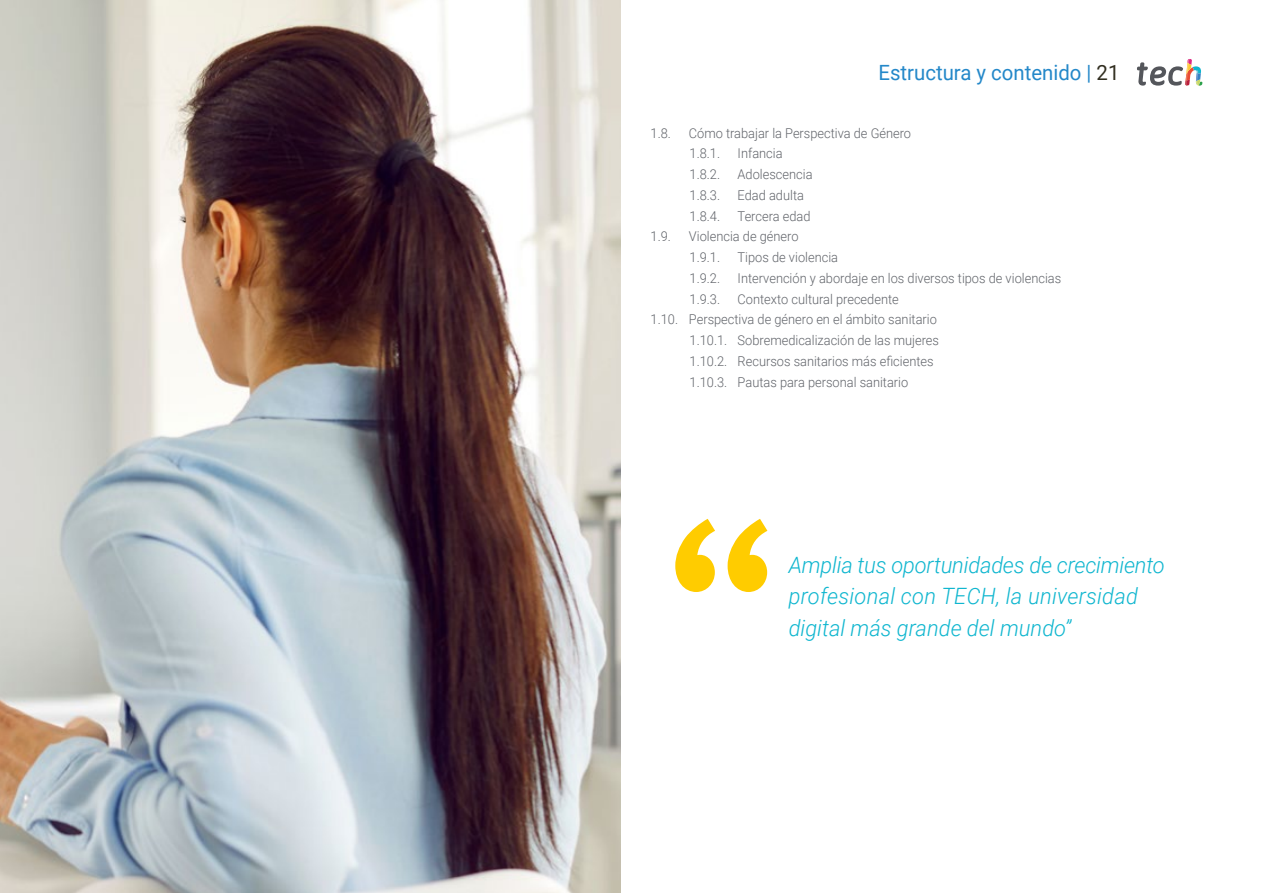
<style>
.page{position:relative;width:1263px;height:893px;background:#fff}
.page>*{position:absolute;margin:0;border:0;box-sizing:border-box;transform-origin:0 0}
.t1{font:italic 300 22.5px/31.5px "Roboto";color:#0fb6cf}
.t2{font:21px "Roboto";color:#2488c9}
.t3{font:300 13.5px/20.7px "Roboto";color:#61646a;scale:.95 1}
.s1{color:#312e20}
</style>
<div class="page">
<img style="left:0;top:0;width:621px;height:893px">
<svg style="left:1137px;top:59px;width:65px;height:27px"></svg>
<svg style="left:675px;top:519px;width:92px;height:73px"></svg>
<h2 class="t2" style="left:878px;top:57px;width:242px">Estructura y contenido | <span class="s1">21</span></h2>
<p class="t3" style="left:651px;top:122px;width:23px">1.8.</p>
<p class="t3" style="left:689px;top:122px;width:235px">Cómo trabajar la Perspectiva de Género<br>1.8.1.</p>
<p class="t3" style="left:738px;top:143px;width:49px">Infancia</p>
<p class="t3" style="left:690px;top:164px;width:34px">1.8.2.</p>
<p class="t3" style="left:738px;top:164px;width:80px">Adolescencia</p>
<p class="t3" style="left:690px;top:184px;width:34px">1.8.3.</p>
<p class="t3" style="left:738px;top:184px;width:71px">Edad adulta</p>
<p class="t3" style="left:690px;top:205px;width:34px">1.8.4.</p>
<p class="t3" style="left:738px;top:205px;width:78px">Tercera edad</p>
<p class="t3" style="left:651px;top:226px;width:23px">1.9.</p>
<p class="t3" style="left:689px;top:226px;width:117px">Violencia de género<br>1.9.1.</p>
<p class="t3" style="left:738px;top:247px;width:107px">Tipos de violencia</p>
<p class="t3" style="left:690px;top:267px;width:34px">1.9.2.</p>
<p class="t3" style="left:738px;top:267px;width:342px">Intervención y abordaje en los diversos tipos de violencias</p>
<p class="t3" style="left:690px;top:288px;width:34px">1.9.3.</p>
<p class="t3" style="left:738px;top:288px;width:171px">Contexto cultural precedente</p>
<p class="t3" style="left:651px;top:309px;width:303px">1.10. Perspectiva de género en el ámbito sanitario</p>
<p class="t3" style="left:690px;top:330px;width:264px">1.10.1. Sobremedicalización de las mujeres</p>
<p class="t3" style="left:690px;top:350px;width:258px">1.10.2. Recursos sanitarios más eficientes</p>
<p class="t3" style="left:690px;top:371px;width:232px">1.10.3. Pautas para personal sanitario</p>
<h1 class="t1" style="left:789px;top:548px;width:378px">Amplia tus oportunidades de crecimiento profesional con TECH, la universidad digital más grande del mundo”</h1>
</div>
